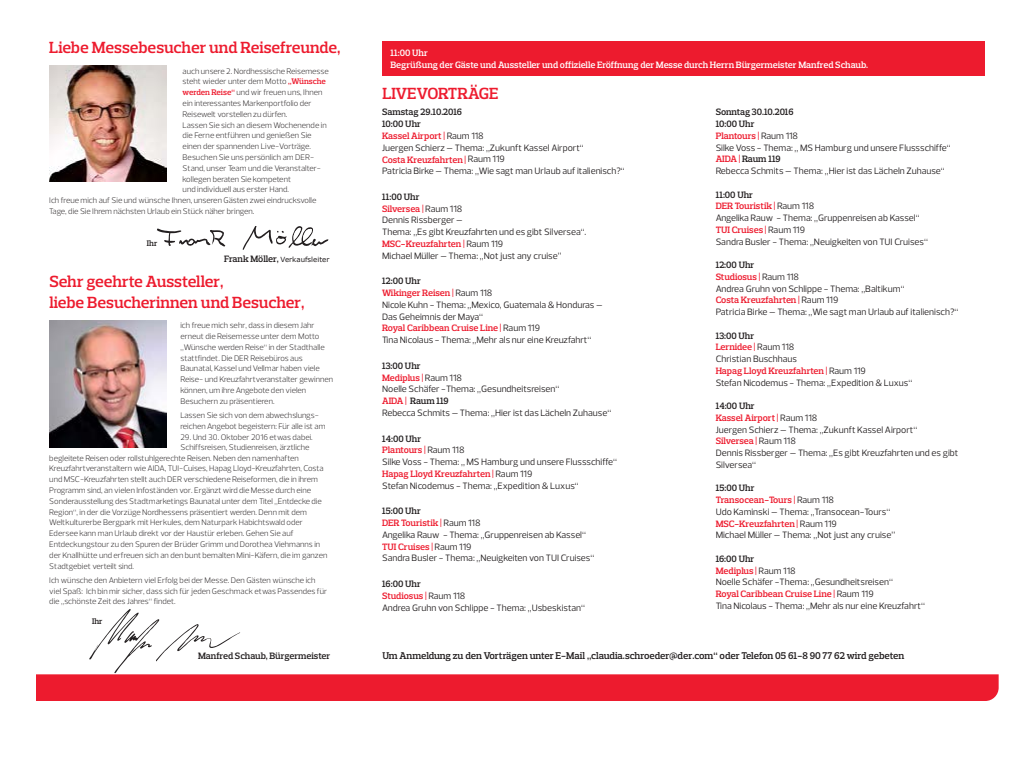
<style>
.page{position:relative;width:1024px;height:768px;background:#fff}
.page>*{position:absolute;margin:0;border:0;box-sizing:border-box;transform-origin:0 0}
.t1{font:600 16.5px/20.6px "Prelo Slab";color:#ed1b2e}
.t2{font:600 10px "Prelo Slab";letter-spacing:-.01em;color:#231f20}
.t3{font:9.4px/11.8px "Prelo";color:#231f20}
.t4{font:600 9.4px "Prelo Slab";color:#ed1b2e}
.t5{font:600 9.4px/11.8px "Prelo Slab";color:#231f20}
.t6{font:600 9.4px/12.2px "Prelo Slab";color:#fff}
.t7{font:300 8.2px/10.8px "Prelo";color:#231f20}
.t8{font:600 8.2px "Prelo Slab";color:#231f20}
.t9{font:7.1px "Verdana";color:#231f20}
.s1{font-family:"Prelo Slab";font-weight:600;color:#ed1b2e}
.s2{font-family:"Prelo Slab";font-weight:600;font-size:9.4px}
.s3{font-family:"Prelo";font-weight:400;color:#231f20}
.s4{color:#ed1b2e}
</style>
<div class="page">
<img style="left:49px;top:65px;width:118px;height:117px">
<img style="left:49px;top:321px;width:118px;height:127px">
<svg style="left:157px;top:229px;width:68px;height:18px"></svg>
<svg style="left:243px;top:226px;width:85px;height:24px"></svg>
<svg style="left:36px;top:609px;width:963px;height:92px"></svg>
<div style="left:382px;top:41px;width:603px;height:35px;background:#ed1b2e"></div>
<h1 class="t1" style="left:49px;top:37px;width:293px">Liebe Messebesucher und Reisefreunde,</h1>
<p class="t7" style="left:183px;top:66px;width:148px">auch unsere 2. Nordhessische Reisemesse steht wieder unter dem Motto <span class="s1">„Wünsche werden Reise“</span> und wir freuen uns, Ihnen ein interessantes Markenportfolio der Reisewelt vorstellen zu dürfen.<br>Lassen Sie sich an diesem Wochenende in die Ferne entführen und genießen Sie einen der spannenden Live-Vorträge.<br>Besuchen Sie uns persönlich am DER-Stand, unser Team und die Veranstalter&shy;kollegen beraten Sie kompetent<br>und individuell aus erster Hand.</p>
<p class="t7" style="left:49px;top:195px;width:269px">Ich freue mich auf Sie und wünsche Ihnen, unseren Gästen zwei eindrucksvolle<br>Tage, die Sie Ihrem nächsten Urlaub ein Stück näher bringen.</p>
<p class="t8" style="left:147px;top:239px;width:12px">Ihr</p>
<p class="t9" style="left:224px;top:254px;width:107px"><span class="s2">Frank Möller,</span> Verkaufsleiter</p>
<h1 class="t1" style="left:49px;top:272px;width:257px">Sehr geehrte Aussteller,<br>liebe Besucherinnen und Besucher,</h1>
<p class="t7" style="left:180px;top:320px;width:154px">ich freue mich sehr, dass in diesem Jahr erneut die Reisemesse unter dem Motto „Wünsche werden Reise“ in der Stadthalle stattfindet. Die DER Reisebüros aus Baunatal, Kassel und Vellmar haben viele Reise- und Kreuzfahrtveranstalter gewinnen können, um ihre Angebote den vielen Besuchern zu präsentieren.</p>
<p class="t7" style="left:180px;top:410px;width:147px">Lassen Sie sich von dem abwechslungs&shy;reichen Angebot begeistern: Für alle ist am</p>
<p class="t7" style="left:180px;top:432px;width:134px">29. Und 30. Oktober 2016 etwas dabei.<br>Schiffsreisen, Studienreisen, ärztliche</p>
<p class="t7" style="left:49px;top:453px;width:280px">begleitete Reisen oder rollstuhlgerechte Reisen. Neben den namenhaften Kreuzfahrtveranstaltern wie AIDA, TUI-Cuises, Hapag Lloyd-Kreuzfahrten, Costa und MSC-Kreuzfahrten stellt auch DER verschiedene Reiseformen, die in ihrem Programm sind, an vielen Infoständen vor. Ergänzt wird die Messe durch eine Sonderausstellung des Stadtmarketings Baunatal unter dem Titel „Entdecke die Region“, in der die Vorzüge Nordhessens präsentiert werden. Denn mit dem Weltkulturerbe Bergpark mit Herkules, dem Naturpark Habichtswald oder Edersee kann man Urlaub direkt vor der Haustür erleben. Gehen Sie auf Entdeckungstour zu den Spuren der Brüder Grimm und Dorothea Viehmanns in der Knallhütte und erfreuen sich an den bunt bemalten Mini-Käfern, die im ganzen Stadtgebiet verteilt sind.</p>
<p class="t7" style="left:49px;top:575px;width:279px">Ich wünsche den Anbietern viel Erfolg bei der Messe. Den Gästen wünsche ich viel Spaß: Ich bin mir sicher, dass sich für jeden Geschmack etwas Passendes für die „schönste Zeit des Jahres“ findet.</p>
<p class="t8" style="left:92px;top:617px;width:12px">Ihr</p>
<p class="t5" style="left:198px;top:650px;width:134px">Manfred Schaub, Bürgermeister</p>
<p class="t6" style="left:390px;top:47px;width:479px">11:00 Uhr<br>Begrüßung der Gäste und Aussteller und offizielle Eröffnung der Messe durch Herrn Bürgermeister Manfred Schaub.</p>
<h1 class="t1" style="left:382px;top:83px;width:118px">LIVEVORTRÄGE</h1>
<p class="t5" style="left:382px;top:106px;width:81px">Samstag 29.10.2016<br>10:00 Uhr</p>
<p class="t4" style="left:382px;top:131px;width:103px">Kassel Airport | <span class="s3">Raum 118</span></p>
<p class="t3" style="left:382px;top:143px;width:203px">Juergen Schierz – Thema: „Zukunft Kassel Airport“</p>
<p class="t4" style="left:382px;top:154px;width:124px">Costa Kreuzfahrten | <span class="s3">Raum 119</span></p>
<p class="t3" style="left:382px;top:166px;width:244px">Patricia Birke – Thema: „Wie sagt man Urlaub auf italienisch?“</p>
<p class="t4" style="left:382px;top:204px;width:82px">Silversea | <span class="s3">Raum 118</span></p>
<p class="t3" style="left:382px;top:215px;width:206px">Dennis Rissberger –<br>Thema: „Es gibt Kreuzfahrten und es gibt Silversea“.</p>
<p class="t4" style="left:382px;top:239px;width:123px">MSC-Kreuzfahrten | <span class="s3">Raum 119</span></p>
<p class="t3" style="left:382px;top:251px;width:181px">Michael Müller – Thema: „Not just any cruise”</p>
<p class="t4" style="left:382px;top:288px;width:112px">Wikinger Reisen | <span class="s3">Raum 118</span></p>
<p class="t3" style="left:382px;top:300px;width:222px">Nicole Kuhn - Thema: „Mexico, Guatemala &amp; Honduras –<br>Das Geheimnis der Maya“</p>
<p class="t4" style="left:382px;top:323px;width:160px">Royal Caribbean Cruise Line | <span class="s3">Raum 119</span></p>
<p class="t3" style="left:382px;top:335px;width:211px">Tina Nicolaus - Thema: „Mehr als nur eine Kreuzfahrt“</p>
<p class="t4" style="left:382px;top:373px;width:81px">Mediplus | <span class="s3">Raum 118</span></p>
<p class="t3" style="left:382px;top:384px;width:179px">Noelle Schäfer -Thema: „Gesundheitsreisen“</p>
<p class="t3" style="left:382px;top:408px;width:231px">Rebecca Schmits – Thema: „Hier ist das Lächeln Zuhause“</p>
<p class="t4" style="left:382px;top:445px;width:84px">Plantours | <span class="s3">Raum 118</span></p>
<p class="t3" style="left:382px;top:457px;width:237px">Silke Voss - Thema: „ MS Hamburg und unsere Flussschiffe“</p>
<p class="t4" style="left:382px;top:469px;width:152px">Hapag Lloyd Kreuzfahrten | <span class="s3">Raum 119</span></p>
<p class="t3" style="left:382px;top:481px;width:198px">Stefan Nicodemus - Thema: „Expedition &amp; Luxus“</p>
<p class="t4" style="left:382px;top:518px;width:100px">DER Touristik | <span class="s3">Raum 118</span></p>
<p class="t3" style="left:382px;top:530px;width:205px">Angelika Rauw - Thema: „Gruppenreisen ab Kassel“</p>
<p class="t4" style="left:382px;top:542px;width:91px">TUI Cruises | <span class="s3">Raum 119</span></p>
<p class="t3" style="left:382px;top:553px;width:214px">Sandra Busler - Thema: „Neuigkeiten von TUI Cruises“</p>
<p class="t4" style="left:382px;top:591px;width:85px">Studiosus | <span class="s3">Raum 118</span></p>
<p class="t3" style="left:382px;top:602px;width:205px">Andrea Gruhn von Schlippe - Thema: „Usbeskistan“</p>
<p class="t5" style="left:382px;top:191px;width:39px">11:00 Uhr</p>
<p class="t5" style="left:382px;top:275px;width:40px">12:00 Uhr</p>
<p class="t5" style="left:382px;top:360px;width:40px">13:00 Uhr</p>
<p class="t5" style="left:382px;top:395px;width:68px"><span class="s4">AIDA |</span> Raum 119</p>
<p class="t5" style="left:382px;top:433px;width:41px">14:00 Uhr</p>
<p class="t5" style="left:382px;top:505px;width:40px">15:00 Uhr</p>
<p class="t5" style="left:382px;top:578px;width:40px">16:00 Uhr</p>
<p class="t5" style="left:716px;top:106px;width:79px">Sonntag 30.10.2016<br>10:00 Uhr</p>
<p class="t5" style="left:716px;top:153px;width:66px"><span class="s4">AIDA |</span> Raum 119</p>
<p class="t5" style="left:716px;top:189px;width:39px">11:00 Uhr</p>
<p class="t4" style="left:716px;top:131px;width:84px">Plantours | <span class="s3">Raum 118</span></p>
<p class="t3" style="left:716px;top:142px;width:237px">Silke Voss - Thema: „ MS Hamburg und unsere Flussschiffe“</p>
<p class="t3" style="left:716px;top:166px;width:231px">Rebecca Schmits – Thema: „Hier ist das Lächeln Zuhause“</p>
<p class="t4" style="left:716px;top:201px;width:100px">DER Touristik | <span class="s3">Raum 118</span></p>
<p class="t3" style="left:716px;top:213px;width:205px">Angelika Rauw - Thema: „Gruppenreisen ab Kassel“</p>
<p class="t4" style="left:716px;top:225px;width:91px">TUI Cruises | <span class="s3">Raum 119</span></p>
<p class="t3" style="left:716px;top:236px;width:214px">Sandra Busler - Thema: „Neuigkeiten von TUI Cruises“</p>
<p class="t4" style="left:716px;top:272px;width:85px">Studiosus | <span class="s3">Raum 118</span></p>
<p class="t3" style="left:716px;top:283px;width:190px">Andrea Gruhn von Schlippe - Thema: „Baltikum“</p>
<p class="t4" style="left:716px;top:295px;width:124px">Costa Kreuzfahrten | <span class="s3">Raum 119</span></p>
<p class="t3" style="left:716px;top:307px;width:244px">Patricia Birke – Thema: „Wie sagt man Urlaub auf italienisch?“</p>
<p class="t4" style="left:716px;top:342px;width:80px">Lernidee | <span class="s3">Raum 118</span></p>
<p class="t3" style="left:716px;top:354px;width:83px">Christian Buschhaus</p>
<p class="t4" style="left:716px;top:366px;width:152px">Hapag Lloyd Kreuzfahrten | <span class="s3">Raum 119</span></p>
<p class="t3" style="left:716px;top:377px;width:198px">Stefan Nicodemus - Thema: „Expedition &amp; Luxus“</p>
<p class="t4" style="left:716px;top:413px;width:103px">Kassel Airport | <span class="s3">Raum 118</span></p>
<p class="t3" style="left:716px;top:424px;width:203px">Juergen Schierz – Thema: „Zukunft Kassel Airport“</p>
<p class="t4" style="left:716px;top:436px;width:82px">Silversea | <span class="s3">Raum 118</span></p>
<p class="t3" style="left:716px;top:448px;width:244px">Dennis Rissberger – Thema: „Es gibt Kreuzfahrten und es gibt<br>Silversea“</p>
<p class="t4" style="left:716px;top:495px;width:120px">Transocean-Tours | <span class="s3">Raum 118</span></p>
<p class="t3" style="left:716px;top:507px;width:176px">Udo Kaminski – Thema: „Transocean-Tours“</p>
<p class="t4" style="left:716px;top:518px;width:123px">MSC-Kreuzfahrten | <span class="s3">Raum 119</span></p>
<p class="t3" style="left:716px;top:530px;width:181px">Michael Müller – Thema: „Not just any cruise”</p>
<p class="t4" style="left:716px;top:565px;width:81px">Mediplus | <span class="s3">Raum 118</span></p>
<p class="t3" style="left:716px;top:577px;width:179px">Noelle Schäfer -Thema: „Gesundheitsreisen“</p>
<p class="t4" style="left:716px;top:589px;width:160px">Royal Caribbean Cruise Line | <span class="s3">Raum 119</span></p>
<p class="t3" style="left:716px;top:601px;width:211px">Tina Nicolaus - Thema: „Mehr als nur eine Kreuzfahrt“</p>
<p class="t5" style="left:716px;top:259px;width:40px">12:00 Uhr</p>
<p class="t5" style="left:716px;top:330px;width:40px">13:00 Uhr</p>
<p class="t5" style="left:716px;top:400px;width:41px">14:00 Uhr</p>
<p class="t5" style="left:716px;top:482px;width:40px">15:00 Uhr</p>
<p class="t5" style="left:716px;top:553px;width:40px">16:00 Uhr</p>
<p class="t2" style="left:382px;top:651px;width:524px">Um Anmeldung zu den Vorträgen unter E-Mail „claudia.schroeder@der.com“ oder Telefon 05 61-8 90 77 62 wird gebeten</p>
</div>
